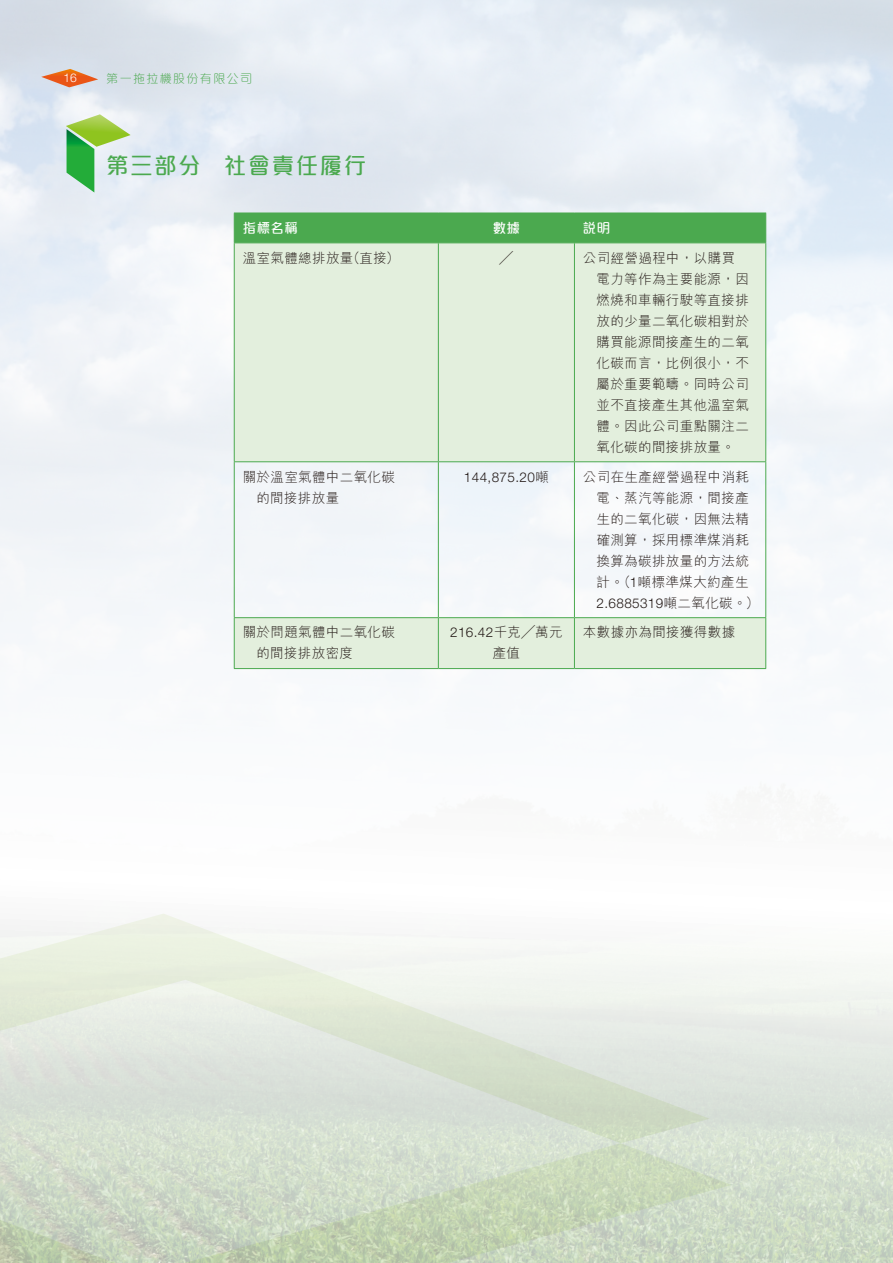
<style>
.page{position:relative;width:893px;height:1263px;background:#fff}
.page>*{position:absolute;margin:0;border:0;box-sizing:border-box;transform-origin:0 0}
.t1{font:500 22.5px "M Elle HK";letter-spacing:.065em;color:#4ba94f}
.t2{font:300 13.5px/21px "M Hei HK";letter-spacing:.03em;color:#231916}
.t3{font:300 13.5px "Helvetica Neue LT Std";letter-spacing:.03em;color:#231916}
.t4{font:500 13.5px "M Elle HK";letter-spacing:.03em;color:#fff}
.t5{font:300 12px "M Elle HK";letter-spacing:.115em;color:#4ba94f}
.t6{font:300 12px "Helvetica Neue LT Std";color:#fff}
.s1{font-family:"M Hei HK"}
.s2{font-family:"Helvetica Neue LT Std"}
</style>
<div class="page">
<img style="left:0;top:0;width:893px;height:1263px">
<svg style="left:41px;top:69px;width:57px;height:18px"></svg>
<svg style="left:66px;top:114px;width:65px;height:79px;background:#a7d5a0"></svg>
<svg style="left:235px;top:243px;width:530px;height:425px;fill:#e3efdd"></svg>
<div style="left:234px;top:213px;width:532px;height:29px;background:#4ba94f"></div>
<hr style="left:234px;top:242px;width:204px;height:1px;background:#4ba94f">
<hr style="left:234px;top:243px;width:1px;height:218px;background:#4ba94f">
<hr style="left:438px;top:242px;width:136px;height:1px;background:#4ba94f">
<hr style="left:438px;top:243px;width:1px;height:218px;background:#4ba94f">
<hr style="left:574px;top:242px;width:192px;height:1px;background:#4ba94f">
<hr style="left:574px;top:243px;width:1px;height:218px;background:#4ba94f">
<hr style="left:765px;top:243px;width:1px;height:218px;background:#4ba94f">
<hr style="left:234px;top:461px;width:204px;height:1px;background:#4ba94f">
<hr style="left:234px;top:462px;width:1px;height:155px;background:#4ba94f">
<hr style="left:438px;top:461px;width:136px;height:1px;background:#4ba94f">
<hr style="left:438px;top:462px;width:1px;height:155px;background:#4ba94f">
<hr style="left:574px;top:461px;width:192px;height:1px;background:#4ba94f">
<hr style="left:574px;top:462px;width:1px;height:155px;background:#4ba94f">
<hr style="left:765px;top:462px;width:1px;height:155px;background:#4ba94f">
<hr style="left:234px;top:617px;width:204px;height:1px;background:#4ba94f">
<hr style="left:234px;top:618px;width:1px;height:50px;background:#4ba94f">
<hr style="left:438px;top:617px;width:136px;height:1px;background:#4ba94f">
<hr style="left:438px;top:618px;width:1px;height:50px;background:#4ba94f">
<hr style="left:574px;top:617px;width:192px;height:1px;background:#4ba94f">
<hr style="left:574px;top:618px;width:1px;height:50px;background:#4ba94f">
<hr style="left:765px;top:618px;width:1px;height:50px;background:#4ba94f">
<hr style="left:234px;top:668px;width:204px;height:1px;background:#4ba94f">
<hr style="left:438px;top:668px;width:136px;height:1px;background:#4ba94f">
<hr style="left:574px;top:668px;width:192px;height:1px;background:#4ba94f">
<p class="t6" style="left:63px;top:71px;width:15px">16</p>
<p class="t5" style="left:106px;top:72px;width:147px">第一拖拉機股份有限公司</p>
<h1 class="t1" style="left:106px;top:154px;width:261px">第三部分 社會責任履行</h1>
<p class="t4" style="left:243px;top:221px;width:57px">指標名稱</p>
<p class="t4" style="left:493px;top:221px;width:29px">數據</p>
<p class="t4" style="left:583px;top:221px;width:29px">說明</p>
<p class="t2" style="left:243px;top:247px;width:158px">溫室氣體總排放量（直接）</p>
<p class="t2" style="left:500px;top:247px;width:15px">╱</p>
<p class="t2" style="left:596px;top:247px;width:154px;text-indent:-14px">公司經營過程中，以購買電力等作為主要能源，因燃燒和車輛行駛等直接排放的少量二氧化碳相對於購買能源間接產生的二氧化碳而言，比例很小，不屬於重要範疇。同時公司並不直接產生其他溫室氣體。因此公司重點關注二氧化碳的間接排放量。</p>
<p class="t2" style="left:256px;top:466px;width:140px;text-indent:-14px">關於溫室氣體中二氧化碳的間接排放量</p>
<p class="t3" style="left:464px;top:468px;width:86px">144,875.20<span class="s1">噸</span></p>
<p class="t2" style="left:596px;top:466px;width:154px;text-align:justify;text-indent:-14px">公司在生產經營過程中消耗電、蒸汽等能源，間接產生的二氧化碳，因無法精確測算，採用標準煤消耗換算為碳排放量的方法統計。（<span class="s2">1</span>噸標準煤大約產生</p>
<p class="t3" style="left:596px;top:594px;width:164px">2.6885319<span class="s1">噸二氧化碳。）</span></p>
<p class="t2" style="left:256px;top:622px;width:140px;text-indent:-14px">關於問題氣體中二氧化碳的間接排放密度</p>
<p class="t3" style="left:450px;top:624px;width:114px">216.42<span class="s1">千克╱萬元</span></p>
<p class="t2" style="left:583px;top:622px;width:154px">本數據亦為間接獲得數據</p>
<p class="t2" style="left:493px;top:643px;width:29px">產值</p>
</div>
